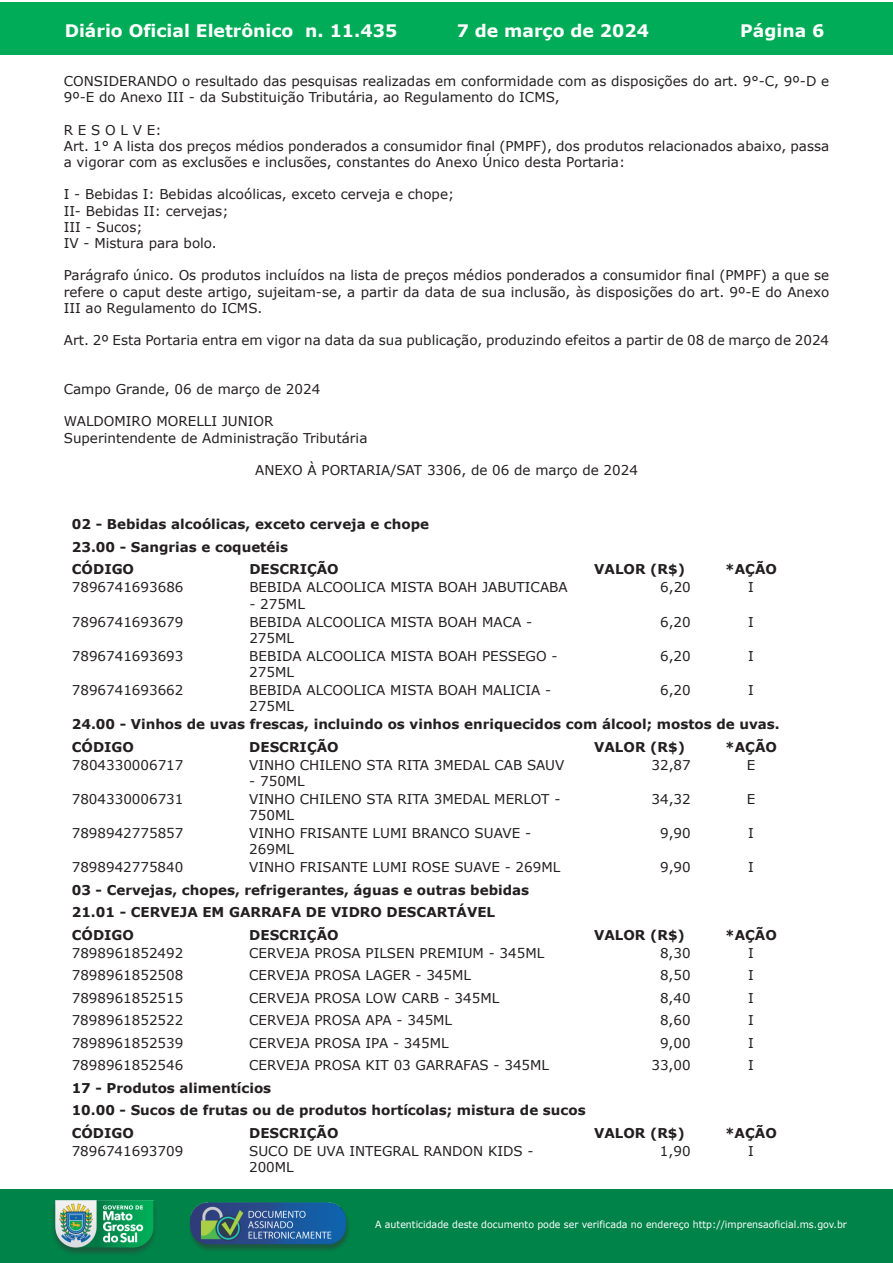
<style>
.page{position:relative;width:893px;height:1263px;background:#fff}
.page>*{position:absolute;margin:0;border:0;box-sizing:border-box;transform-origin:0 0}
.t1{font:700 17.25px "Verdana";color:#fff}
.t2{font:13.5px/16.2px "Verdana";color:#231f20}
.t3{font:700 13.5px/22.5px "Verdana";color:#231f20}
.t4{font:9.9px "Verdana";color:#fff;scale:.95 1}
</style>
<div class="page">
<div style="left:0;top:2px;width:893px;height:53px;background:#00ac57"></div>
<div style="left:1px;top:1189px;width:892px;height:74px;background:#008349"></div>
<img style="left:49px;top:1198px;width:111px;height:61px">
<img style="left:185px;top:1201px;width:168px;height:54px">
<p class="t1" style="left:65px;top:18px;width:334px">Diário Oficial Eletrônico n. 11.435</p>
<p class="t1" style="left:457px;top:18px;width:194px">7 de março de 2024</p>
<p class="t1" style="left:740px;top:18px;width:86px">Página 6</p>
<p class="t2" style="left:64px;top:73px;width:767px">CONSIDERANDO o resultado das pesquisas realizadas em conformidade com as disposições do art. 9°-C, 9º-D e<br>9º-E do Anexo III - da Substituição Tributária, ao Regulamento do ICMS,</p>
<p class="t2" style="left:64px;top:122px;width:767px">R E S O L V E:<br>Art. 1° A lista dos preços médios ponderados a consumidor final (PMPF), dos produtos relacionados abaixo, passa a vigorar com as exclusões e inclusões, constantes do Anexo Único desta Portaria:</p>
<p class="t2" style="left:64px;top:186px;width:392px">I - Bebidas I: Bebidas alcoólicas, exceto cerveja e chope;<br>II- Bebidas II: cervejas;<br>III - Sucos;<br>IV - Mistura para bolo.</p>
<p class="t2" style="left:64px;top:267px;width:767px;text-align:justify">Parágrafo único. Os produtos incluídos na lista de preços médios ponderados a consumidor final (PMPF) a que se refere o caput deste artigo, sujeitam-se, a partir da data de sua inclusão, às disposições do art. 9º-E do Anexo III ao Regulamento do ICMS.</p>
<p class="t2" style="left:64px;top:332px;width:767px">Art. 2º Esta Portaria entra em vigor na data da sua publicação, produzindo efeitos a partir de 08 de março de 2024</p>
<p class="t2" style="left:64px;top:381px;width:258px">Campo Grande, 06 de março de 2024</p>
<p class="t2" style="left:64px;top:413px;width:305px">WALDOMIRO MORELLI JUNIOR<br>Superintendente de Administração Tributária</p>
<p class="t2" style="left:255px;top:462px;width:384px">ANEXO À PORTARIA/SAT 3306, de 06 de março de 2024</p>
<p class="t3" style="left:72px;top:513px;width:359px">02 - Bebidas alcoólicas, exceto cerveja e chope<br>23.00 - Sangrias e coquetéis<br>CÓDIGO</p>
<p class="t3" style="left:249px;top:558px;width:91px">DESCRIÇÃO</p>
<p class="t3" style="left:594px;top:558px;width:92px">VALOR (R$)</p>
<p class="t3" style="left:725px;top:558px;width:53px">*AÇÃO</p>
<p class="t2" style="left:72px;top:579px;width:113px">7896741693686</p>
<p class="t2" style="left:249px;top:579px;width:320px">BEBIDA ALCOOLICA MISTA BOAH JABUTICABA</p>
<p class="t2" style="left:249px;top:595px;width:57px">- 275ML</p>
<p class="t2" style="left:660px;top:579px;width:32px">6,20</p>
<p class="t2" style="left:748px;top:579px;width:7px">I</p>
<p class="t2" style="left:72px;top:613px;width:113px">7896741693679</p>
<p class="t2" style="left:249px;top:613px;width:284px">BEBIDA ALCOOLICA MISTA BOAH MACA -<br>275ML</p>
<p class="t2" style="left:660px;top:613px;width:32px">6,20</p>
<p class="t2" style="left:748px;top:613px;width:7px">I</p>
<p class="t2" style="left:72px;top:648px;width:113px">7896741693693</p>
<p class="t2" style="left:249px;top:648px;width:310px">BEBIDA ALCOOLICA MISTA BOAH PESSEGO -<br>275ML</p>
<p class="t2" style="left:660px;top:648px;width:32px">6,20</p>
<p class="t2" style="left:748px;top:648px;width:7px">I</p>
<p class="t2" style="left:72px;top:682px;width:113px">7896741693662</p>
<p class="t2" style="left:249px;top:682px;width:303px">BEBIDA ALCOOLICA MISTA BOAH MALICIA -<br>275ML</p>
<p class="t2" style="left:660px;top:682px;width:32px">6,20</p>
<p class="t2" style="left:748px;top:682px;width:7px">I</p>
<p class="t3" style="left:72px;top:713px;width:709px">24.00 - Vinhos de uvas frescas, incluindo os vinhos enriquecidos com álcool; mostos de uvas.<br>CÓDIGO</p>
<p class="t3" style="left:249px;top:735px;width:91px">DESCRIÇÃO</p>
<p class="t3" style="left:594px;top:735px;width:92px">VALOR (R$)</p>
<p class="t3" style="left:725px;top:735px;width:53px">*AÇÃO</p>
<p class="t2" style="left:72px;top:756px;width:113px">7804330006717</p>
<p class="t2" style="left:249px;top:756px;width:317px">VINHO CHILENO STA RITA 3MEDAL CAB SAUV</p>
<p class="t2" style="left:249px;top:773px;width:57px">- 750ML</p>
<p class="t2" style="left:651px;top:756px;width:41px">32,87</p>
<p class="t2" style="left:747px;top:756px;width:10px">E</p>
<p class="t2" style="left:72px;top:791px;width:113px">7804330006731</p>
<p class="t2" style="left:249px;top:791px;width:313px">VINHO CHILENO STA RITA 3MEDAL MERLOT -<br>750ML</p>
<p class="t2" style="left:651px;top:791px;width:41px">34,32</p>
<p class="t2" style="left:747px;top:791px;width:10px">E</p>
<p class="t2" style="left:72px;top:825px;width:113px">7898942775857</p>
<p class="t2" style="left:249px;top:825px;width:283px">VINHO FRISANTE LUMI BRANCO SUAVE -<br>269ML</p>
<p class="t2" style="left:660px;top:825px;width:32px">9,90</p>
<p class="t2" style="left:748px;top:825px;width:7px">I</p>
<p class="t2" style="left:72px;top:859px;width:113px">7898942775840</p>
<p class="t2" style="left:249px;top:859px;width:313px">VINHO FRISANTE LUMI ROSE SUAVE - 269ML</p>
<p class="t2" style="left:660px;top:859px;width:32px">9,90</p>
<p class="t2" style="left:748px;top:859px;width:7px">I</p>
<p class="t3" style="left:72px;top:878px;width:459px">03 - Cervejas, chopes, refrigerantes, águas e outras bebidas<br>21.01 - CERVEJA EM GARRAFA DE VIDRO DESCARTÁVEL<br>CÓDIGO</p>
<p class="t3" style="left:249px;top:923px;width:91px">DESCRIÇÃO</p>
<p class="t3" style="left:594px;top:923px;width:92px">VALOR (R$)</p>
<p class="t3" style="left:725px;top:923px;width:53px">*AÇÃO</p>
<p class="t2" style="left:72px;top:945px;width:113px">7898961852492</p>
<p class="t2" style="left:249px;top:945px;width:297px">CERVEJA PROSA PILSEN PREMIUM - 345ML</p>
<p class="t2" style="left:660px;top:945px;width:32px">8,30</p>
<p class="t2" style="left:748px;top:945px;width:7px">I</p>
<p class="t2" style="left:72px;top:967px;width:113px">7898961852508</p>
<p class="t2" style="left:249px;top:967px;width:223px">CERVEJA PROSA LAGER - 345ML</p>
<p class="t2" style="left:660px;top:967px;width:32px">8,50</p>
<p class="t2" style="left:748px;top:967px;width:7px">I</p>
<p class="t2" style="left:72px;top:990px;width:113px">7898961852515</p>
<p class="t2" style="left:249px;top:990px;width:252px">CERVEJA PROSA LOW CARB - 345ML</p>
<p class="t2" style="left:660px;top:990px;width:32px">8,40</p>
<p class="t2" style="left:748px;top:990px;width:7px">I</p>
<p class="t2" style="left:72px;top:1012px;width:113px">7898961852522</p>
<p class="t2" style="left:249px;top:1012px;width:204px">CERVEJA PROSA APA - 345ML</p>
<p class="t2" style="left:660px;top:1012px;width:32px">8,60</p>
<p class="t2" style="left:748px;top:1012px;width:7px">I</p>
<p class="t2" style="left:72px;top:1035px;width:113px">7898961852539</p>
<p class="t2" style="left:249px;top:1035px;width:201px">CERVEJA PROSA IPA - 345ML</p>
<p class="t2" style="left:660px;top:1035px;width:32px">9,00</p>
<p class="t2" style="left:748px;top:1035px;width:7px">I</p>
<p class="t2" style="left:72px;top:1057px;width:113px">7898961852546</p>
<p class="t2" style="left:249px;top:1057px;width:301px">CERVEJA PROSA KIT 03 GARRAFAS - 345ML</p>
<p class="t2" style="left:651px;top:1057px;width:41px">33,00</p>
<p class="t2" style="left:748px;top:1057px;width:7px">I</p>
<p class="t3" style="left:72px;top:1076px;width:516px">17 - Produtos alimentícios<br>10.00 - Sucos de frutas ou de produtos hortícolas; mistura de sucos<br>CÓDIGO</p>
<p class="t3" style="left:249px;top:1121px;width:91px">DESCRIÇÃO</p>
<p class="t3" style="left:594px;top:1121px;width:92px">VALOR (R$)</p>
<p class="t3" style="left:725px;top:1121px;width:53px">*AÇÃO</p>
<p class="t2" style="left:72px;top:1143px;width:113px">7896741693709</p>
<p class="t2" style="left:249px;top:1143px;width:286px">SUCO DE UVA INTEGRAL RANDON KIDS -<br>200ML</p>
<p class="t2" style="left:660px;top:1143px;width:32px">1,90</p>
<p class="t2" style="left:748px;top:1143px;width:7px">I</p>
<p class="t4" style="left:375px;top:1218px;width:498px">A autenticidade deste documento pode ser verificada no endereço http://imprensaoficial.ms.gov.br</p>
</div>
